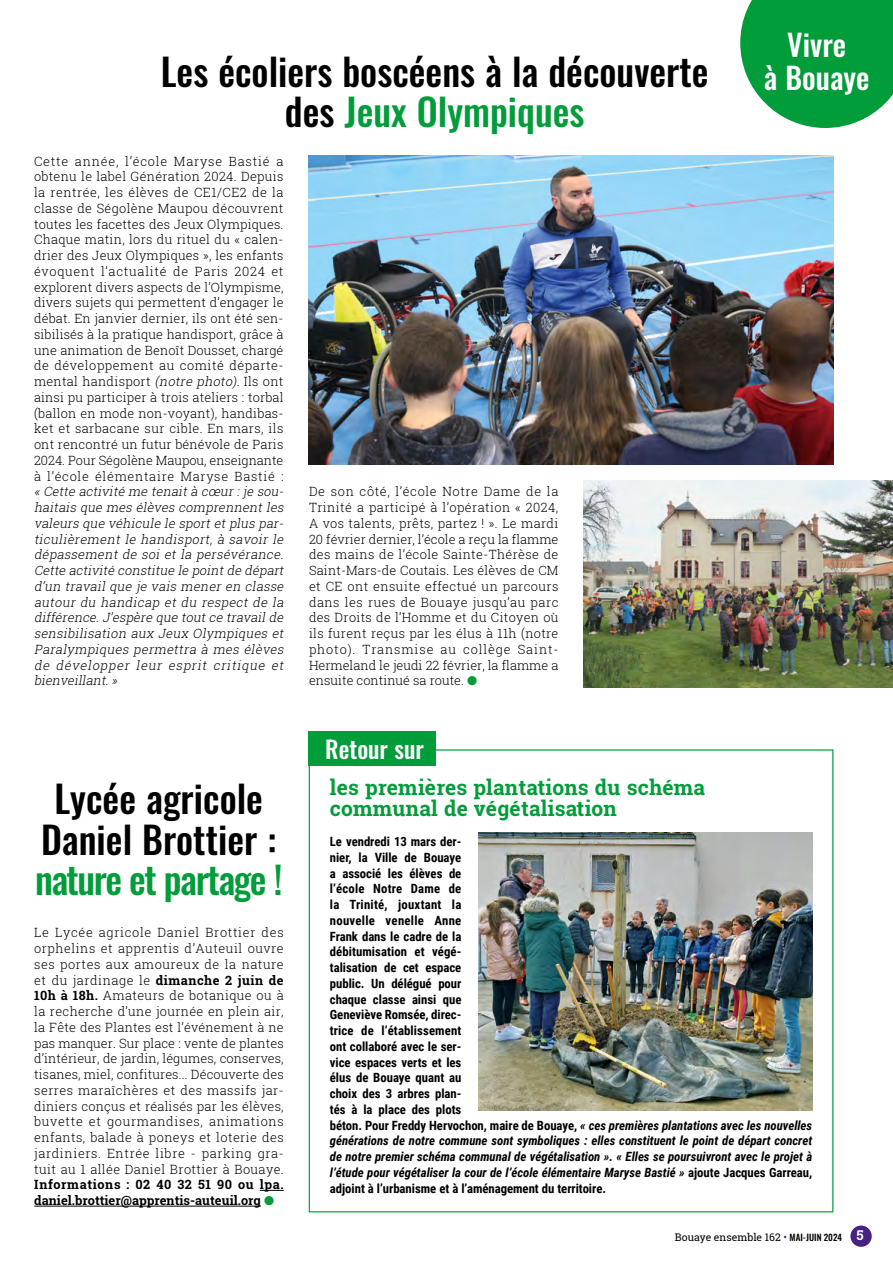
<style>
.page{position:relative;width:893px;height:1263px;background:#fff}
.page>*{position:absolute;margin:0;border:0;box-sizing:border-box;transform-origin:0 0}
.t1{font:500 37.5px/40.5px "Oswald";color:#000;text-align:center}
.t2{font:500 37.5px "Oswald";color:#009d3a}
.t3{font:500 37.5px "Oswald";letter-spacing:-.04em;color:#009d3a}
.t4{font:500 30px "Oswald";color:#fff}
.t5{font:500 24px "Oswald";color:#fff}
.t6{font:700 21px/21px "Roboto Slab";letter-spacing:.01em;color:#009d3a}
.t7{font:300 12.75px/15.8px "Roboto Slab";letter-spacing:.025em;color:#000;text-align:justify}
.t8{font:700 12.75px/15.8px "Roboto Condensed";color:#000}
.t9{font:italic 300 12.75px/15.8px "Roboto Slab";color:#000;text-align:justify}
.t10{font:700 12.75px/15.8px "Roboto Slab";color:#000}
.t11{font:10.5px "Roboto Slab";color:#000}
.s1{color:#000}
.s2{font-style:italic}
.s3{color:#009d3a}
.s4{font-weight:700}
.s5{color:#462282}
.s6{font-family:"Oswald";font-weight:500;font-size:9px}
.s7{font-weight:700;font-size:13.5px;color:#fff}
</style>
<div class="page">
<svg style="left:740px;top:0;width:153px;height:128px;background:#21a953"></svg>
<div style="left:862px;top:0;width:31px;height:30px;background:#009d3a"></div>
<svg style="left:260px;top:1190px;width:24px;height:1px"></svg>
<hr style="left:34px;top:1206px;width:227px;height:1px;background:#000">
<img style="left:478px;top:833px;width:334px;height:277px">
<div style="left:309px;top:732px;width:127px;height:34px;background:#009d3a"></div>
<img style="left:309px;top:156px;width:524px;height:309px">
<img style="left:584px;top:481px;width:309px;height:207px">
<div style="left:850px;top:1225px;width:22px;height:22px;background:#462282;border-radius:50%"></div>
<h2 class="t4" style="left:787px;top:29px;width:61px">Vivre</h2>
<h1 class="t1" style="left:161px;top:54px;width:549px">Les écoliers boscéens à la découverte</h1>
<h2 class="t4" style="left:764px;top:62px;width:107px">à Bouaye</h2>
<h1 class="t2" style="left:285px;top:92px;width:301px"><span class="s1">des</span> Jeux Olympiques</h1>
<p class="t7" style="left:34px;top:153px;width:251px">Cette année, l’école Maryse Bastié a obtenu le label Génération 2024. Depuis la rentrée, les élèves de CE1/CE2 de la classe de Ségolène Maupou découvrent toutes les facettes des Jeux Olympiques.<br>Chaque matin, lors du rituel du « calen&shy;drier des Jeux Olympiques », les enfants évoquent l’actualité de Paris 2024 et explorent divers aspects de l’Olympisme, divers sujets qui permettent d’engager le débat. En janvier dernier, ils ont été sen&shy;sibilisés à la pratique handisport, grâce à une animation de Benoît Dousset, chargé de développement au comité départe&shy;mental handisport <span class="s2">(notre photo).</span> Ils ont ainsi pu participer à trois ateliers : torbal (ballon en mode non-voyant), handibas&shy;ket et sarbacane sur cible. En mars, ils ont rencontré un futur bénévole de Paris 2024. Pour Ségolène Maupou, enseignante à l’école élémentaire Maryse Bastié :</p>
<p class="t9" style="left:34px;top:483px;width:254px">« Cette activité me tenaità cœur:je sou&shy;haitais que mes élèves comprennent les valeurs que véhicule le sportetplus par&shy;ticulièrement le handisport, à savoir le dépassement de soi et la persévérance.<br>Cette activité constitue le pointde départ d’un travail que je vais mener en classe autour du handicap et du respect de la différence.J’espère que toutce travailde sensibilisation aux Jeux Olympiques et Paralympiques permettra à mes élèves de développer leur esprit critique et bienveillant.»</p>
<p class="t7" style="left:309px;top:483px;width:251px">De son côté, l’école Notre Dame de la Trinité a participé à l’opération « 2024, A vos talents, prêts, partez ! ». Le mardi 20 février dernier, l’école a reçu la flamme des mains de l’école Sainte-Thérèse de Saint-Mars-de Coutais. Les élèves de CM et CE ont ensuite effectué un parcours dans les rues de Bouaye jusqu’au parc des Droits de l’Homme et du Citoyen où ils furent reçus par les élus à 11h (notre photo). Transmise au collège Saint-Hermeland le jeudi 22 février, la flamme a ensuite continué sa route. <span class="s3">●</span></p>
<h1 class="t1" style="left:41px;top:781px;width:237px">Lycée agricole<br>Daniel Brottier :</h1>
<h1 class="t3" style="left:35px;top:860px;width:249px">nature et partage !</h1>
<p class="t7" style="left:34px;top:924px;width:251px">Le Lycée agricole Daniel Brottier des orphelins et apprentis d’Auteuil ouvre ses portes aux amoureux de la nature et du jardinage le <span class="s4">dimanche 2 juin de 10h à 18h.</span> Amateurs de botanique ou à la recherche d’une journée en plein air, la Fête des Plantes est l’événement à ne pas manquer. Sur place : vente de plantes d’intérieur, de jardin, légumes, conserves, tisanes, miel, confitures... Découverte des serres maraîchères et des massifs jar&shy;diniers conçus et réalisés par les élèves, buvette et gourmandises, animations enfants, balade à poneys et loterie des jardiniers. Entrée libre - parking gra&shy;tuit au 1 allée Daniel Brottier à Bouaye.</p>
<p class="t10" style="left:34px;top:1177px;width:251px">Informations : 02 40 32 51 90 ou lpa. daniel.brottier@apprentis-auteuil.org <span class="s3">●</span></p>
<h3 class="t5" style="left:325px;top:736px;width:100px">Retour sur</h3>
<h3 class="t6" style="left:330px;top:776px;width:377px">les premières plantations du schéma communal de végétalisation</h3>
<p class="t8" style="left:330px;top:833px;width:484px">Le vendredi 13 mars der-<br>nier, la Ville de Bouaye<br>a associé les élèves de<br>l’école Notre Dame de<br>la Trinité, jouxtant la<br>nouvelle venelle Anne<br>Frank dans le cadre de la<br>débitumisation et végé-<br>talisation de cet espace<br>public. Un délégué pour<br>chaque classe ainsi que<br>Geneviève Romsée, direc-<br>trice de l’établissement<br>ont collaboré avec le ser-<br>vice espaces verts et les<br>élus de Bouaye quant au<br>choix des 3 arbres plan-<br>tés à la place des plots<br>béton. Pour Freddy Hervochon, maire de Bouaye, <span class="s2">« ces premières plantations avec les nouvelles générations de notre commune sont symboliques : elles constituent le point de départ concret de notre premier schéma communal de végétalisation ». « Elles se poursuivront avec le projet à l’étude pour végétaliser la cour de l’école élémentaire Maryse Bastié »</span> ajoute Jacques Garreau, adjoint à l’urbanisme et à l’aménagement du territoire.</p>
<p class="t11" style="left:675px;top:1230px;width:190px">Bouaye ensemble 162 <span class="s5">•</span> <span class="s6">MAI-JUIN 2024</span> <span class="s7">5</span></p>
</div>
